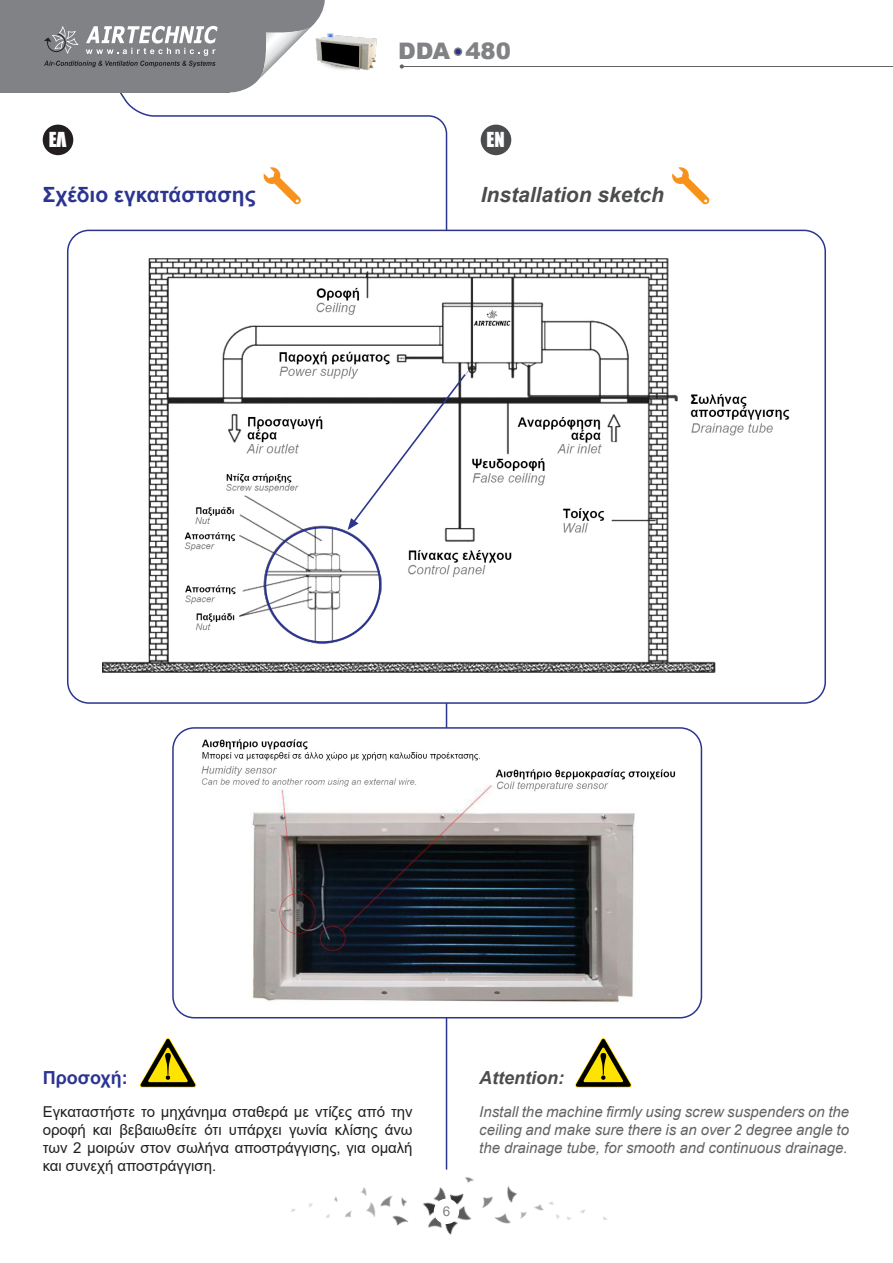
<style>
.page{position:relative;width:893px;height:1263px;background:#fff}
.page>*{position:absolute;margin:0;border:0;box-sizing:border-box;transform-origin:0 0}
.t1{font:900 22.8px "Arial";color:#808285}
.t2{font:700 21px "Arial";color:#2b3590}
.t3{font:italic 700 21px "Arial";color:#4b4c4d}
.t4{font:19.05px "Impact";color:#fff}
.t5{font:italic 700 18px "Arial";color:#4b4c4d}
.t6{font:700 18px "Arial";color:#2b3590}
.t7{font:15px/18px "Arial";letter-spacing:-.005em;color:#231f20;text-align:justify}
.t8{font:italic 15px/18px "Arial";color:#636366;text-align:justify}
.t9{font:13.5px "Arial";color:#808285}
</style>
<div class="page">
<img style="left:291px;top:1087px;width:340px;height:148px">
<div style="left:434px;top:1198px;width:25px;height:26px;background:#fff;border-radius:50%"></div>
<svg style="left:42px;top:65px;width:406px;height:1106px"></svg>
<div style="left:43px;top:125px;width:30px;height:30px;background:#231f20;border-radius:50%"></div>
<div style="left:481px;top:125px;width:30px;height:30px;background:#4b4c4d;border-radius:50%"></div>
<div style="left:0;top:0;width:230px;height:92px;background:#808285"></div>
<div style="left:68px;top:230px;width:757px;height:473px;background:#fff;border-radius:21px"></div>
<img style="left:102px;top:258px;width:688px;height:415px">
<svg style="left:348px;top:372px;width:119px;height:158px"></svg>
<div style="left:264px;top:526px;width:117px;height:117px;border:2px solid #2b3590;border-radius:50%"></div>
<div style="left:173px;top:728px;width:528px;height:290px;background:#fff;border-radius:21px"></div>
<div style="left:172px;top:727px;width:530px;height:291px;border:2px solid #2b3590;border-radius:21px"></div>
<img style="left:201px;top:739px;width:475px;height:264px">
<svg style="left:140px;top:1038px;width:56px;height:49px"></svg>
<svg style="left:575px;top:1038px;width:57px;height:49px"></svg>
<svg style="left:263px;top:167px;width:38px;height:37px"></svg>
<svg style="left:672px;top:167px;width:38px;height:37px"></svg>
<div style="left:455px;top:48px;width:7px;height:7px;background:#2d3192;border-radius:50%"></div>
<div style="left:454px;top:47px;width:8px;height:9px;border:2px solid #808285;border-radius:50%"></div>
<hr style="left:401px;top:66px;width:492px;height:1px;background:#636366">
<svg style="left:400px;top:64px;width:4px;height:5px"></svg>
<img style="left:325px;top:65px;width:61px;height:21px">
<img style="left:325px;top:33px;width:54px;height:40px">
<svg style="left:44px;top:0;width:281px;height:92px"></svg>
<p class="t1" style="left:398px;top:35px;width:114px">DDA 480</p>
<p class="t4" style="left:49px;top:125px;width:19px">ΕΛ</p>
<p class="t4" style="left:487px;top:125px;width:20px">EN</p>
<p class="t2" style="left:43px;top:180px;width:214px">Σχέδιο εγκατάστασης</p>
<p class="t3" style="left:481px;top:181px;width:185px">Installation sketch</p>
<p class="t6" style="left:43px;top:1065px;width:87px">Προσοχή:</p>
<p class="t7" style="left:43px;top:1103px;width:371px">Εγκαταστήστε το μηχάνημα σταθερά με ντίζες από την οροφή και βεβαιωθείτε ότι υπάρχει γωνία κλίσης άνω των 2 μοιρών στον σωλήνα αποστράγγισης, για ομαλή και συνεχή αποστράγγιση.</p>
<p class="t9" style="left:443px;top:1202px;width:9px">6</p>
<p class="t5" style="left:479px;top:1066px;width:86px">Attention:</p>
<p class="t8" style="left:479px;top:1103px;width:371px">Install the machine firmly using screw suspenders on the ceiling and make sure there is an over 2 degree angle to the drainage tube, for smooth and continuous drainage.</p>
</div>
